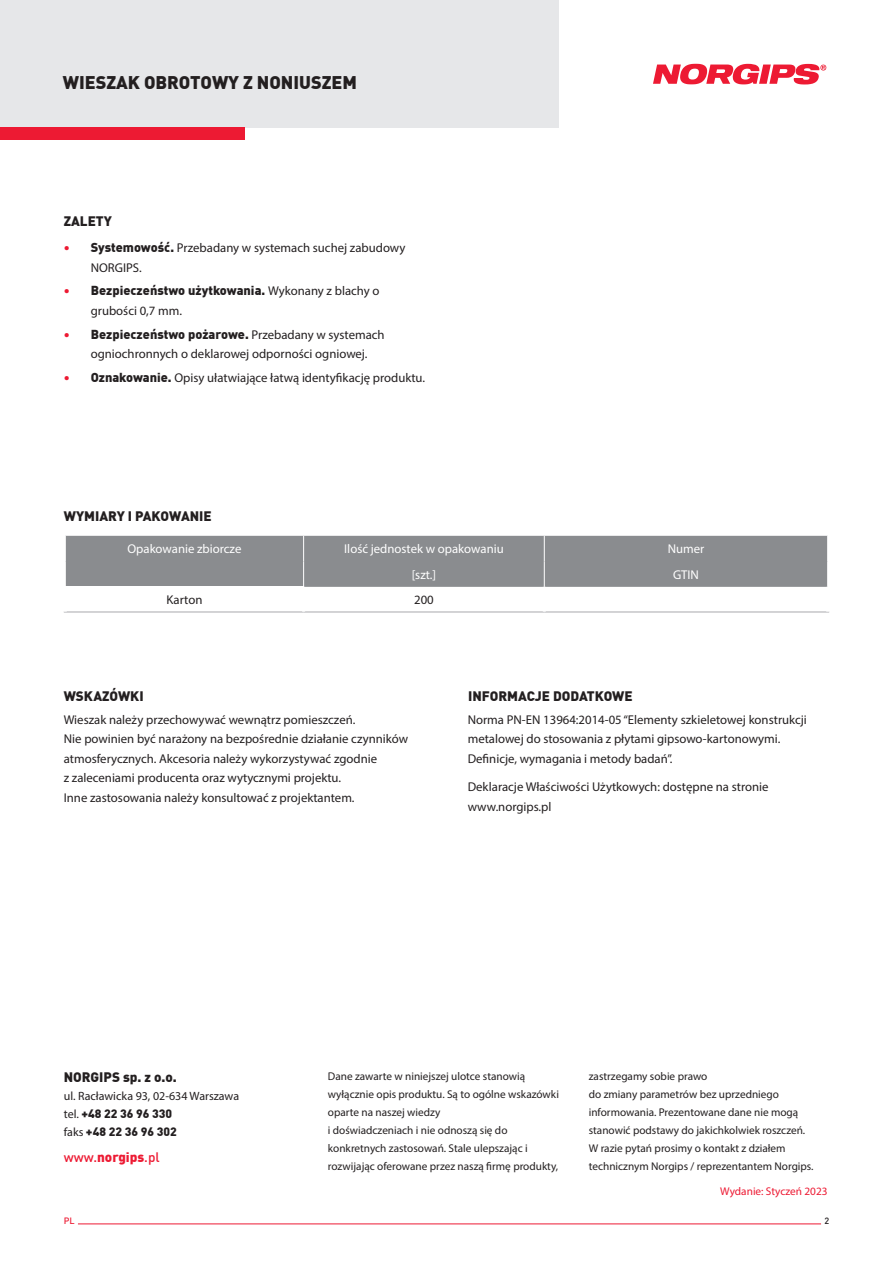
<style>
.page{position:relative;width:893px;height:1263px;background:#fff}
.page>*{position:absolute;margin:0;border:0;box-sizing:border-box;transform-origin:0 0}
.t1{font:900 18px "DIN Offc Pro";color:#231f20}
.header_2{font:900 13.5px "DIN Offc Pro";color:#231f20}
.t2{font:500 13.5px "DINOT";color:#ed1a33}
.t3{font:12.75px/19.5px "Myriad Pro";color:#231f20}
.t4{font:12.75px "Myriad Pro";color:#fff}
.t5{font:900 12px/18px "DIN Offc Pro";color:#231f20}
.t6{font:12px "Myriad Pro";color:#231f20}
.txt{font:11.25px/18px "Myriad Pro";color:#231f20}
.txt-2{font:11.25px "Myriad Pro";color:#ed1a33}
.t7{font:500 9px "DIN Offc Pro";color:#ed1a33}
.t8{font:500 9px "DIN Offc Pro";color:#231f20}
.s1{font-family:"DIN Offc Pro";font-weight:900;color:#ed1a33}
.s2{font-family:"DIN Offc Pro";font-weight:900}
.s3{font-family:"Myriad Pro";font-weight:400}
.s4{font-weight:900}
</style>
<div class="page">
<div style="left:0;top:0;width:558px;height:128px;background:#e6e7e9"></div>
<div style="left:0;top:128px;width:244px;height:12px;background:#ed1a33"></div>
<svg style="left:653px;top:64px;width:173px;height:20px"></svg>
<hr style="left:78px;top:1223px;width:743px;height:1px;background:#ed1a33">
<hr style="left:64px;top:612px;width:240px;height:1px;background:#a8a9ad">
<hr style="left:304px;top:612px;width:240px;height:1px;background:#a8a9ad">
<hr style="left:544px;top:612px;width:285px;height:1px;background:#a8a9ad">
<div style="left:65px;top:536px;width:763px;height:51px;background:#8a8c8f"></div>
<p class="t1" style="left:63px;top:68px;width:296px">WIESZAK OBROTOWY Z NONIUSZEM</p>
<p class="header_2" style="left:64px;top:210px;width:50px">ZALETY</p>
<p class="t3" style="left:91px;top:238px;width:316px;text-indent:-27px"><span class="s1">•</span> <span class="s2">Systemowość.</span> Przebadany w systemach suchej zabudowy<br>NORGIPS.</p>
<p class="t3" style="left:91px;top:281px;width:290px;text-indent:-27px"><span class="s1">•</span> <span class="s2">Bezpieczeństwo użytkowania.</span> Wykonany z blachy o grubości 0,7 mm.</p>
<p class="t3" style="left:91px;top:324px;width:295px;text-indent:-27px"><span class="s1">•</span> <span class="s2">Bezpieczeństwo pożarowe.</span> Przebadany w systemach ogniochronnych o deklarowej odporności ogniowej.</p>
<p class="t3" style="left:64px;top:368px;width:363px"><span class="s1">•</span> <span class="s2">Oznakowanie.</span> Opisy ułatwiające łatwą identyfikację produktu.</p>
<p class="header_2" style="left:64px;top:505px;width:150px">WYMIARY I PAKOWANIE</p>
<p class="t4" style="left:127px;top:541px;width:115px">Opakowanie zbiorcze</p>
<p class="t4" style="left:344px;top:541px;width:161px">Ilość jednostek w opakowaniu</p>
<p class="t4" style="left:668px;top:541px;width:38px">Numer</p>
<p class="t4" style="left:412px;top:567px;width:26px">[szt.]</p>
<p class="t4" style="left:673px;top:567px;width:28px">GTIN</p>
<p class="t3" style="left:166px;top:590px;width:37px">Karton</p>
<p class="t3" style="left:414px;top:590px;width:21px">200</p>
<p class="header_2" style="left:64px;top:685px;width:81px">WSKAZÓWKI</p>
<p class="header_2" style="left:468px;top:685px;width:166px">INFORMACJE DODATKOWE</p>
<p class="t3" style="left:64px;top:710px;width:346px">Wieszak należy przechowywać wewnątrz pomieszczeń.<br>Nie powinien być narażony na bezpośrednie działanie czynników atmosferycznych. Akcesoria należy wykorzystywać zgodnie<br>z zaleceniami producenta oraz wytycznymi projektu.<br>Inne zastosowania należy konsultować z projektantem.</p>
<p class="t3" style="left:468px;top:710px;width:341px">Norma PN-EN 13964:2014-05 “Elementy szkieletowej konstrukcji metalowej do stosowania z płytami gipsowo-kartonowymi.<br>Definicje, wymagania i metody badań”.</p>
<p class="t3" style="left:468px;top:777px;width:302px">Deklaracje Właściwości Użytkowych: dostępne na stronie www.norgips.pl</p>
<p class="header_2" style="left:64px;top:1066px;width:115px">NORGIPS sp. z o.o.</p>
<p class="t6" style="left:64px;top:1088px;width:177px">ul. Racławicka 93, 02-634 Warszawa</p>
<p class="t5" style="left:64px;top:1104px;width:114px"><span class="s3">tel.</span> +48 22 36 96 330 <span class="s3">faks</span> +48 22 36 96 302</p>
<p class="t2" style="left:64px;top:1147px;width:97px">www.<span class="s4">norgips</span>.pl</p>
<p class="txt" style="left:328px;top:1067px;width:233px">Dane zawarte w niniejszej ulotce stanowią wyłącznie opis produktu. Są to ogólne wskazówki oparte na naszej wiedzy<br>i doświadczeniach i nie odnoszą się do konkretnych zastosowań. Stale ulepszając i rozwijając oferowane przez naszą firmę produkty,</p>
<p class="txt" style="left:589px;top:1067px;width:226px">zastrzegamy sobie prawo<br>do zmiany parametrów bez uprzedniego informowania. Prezentowane dane nie mogą stanowić podstawy do jakichkolwiek roszczeń.<br>W razie pytań prosimy o kontakt z działem technicznym Norgips / reprezentantem Norgips.</p>
<p class="txt-2" style="left:720px;top:1185px;width:109px">Wydanie: Styczeń 2023</p>
<p class="t7" style="left:64px;top:1214px;width:12px">PL</p>
<p class="t8" style="left:824px;top:1214px;width:6px">2</p>
</div>
